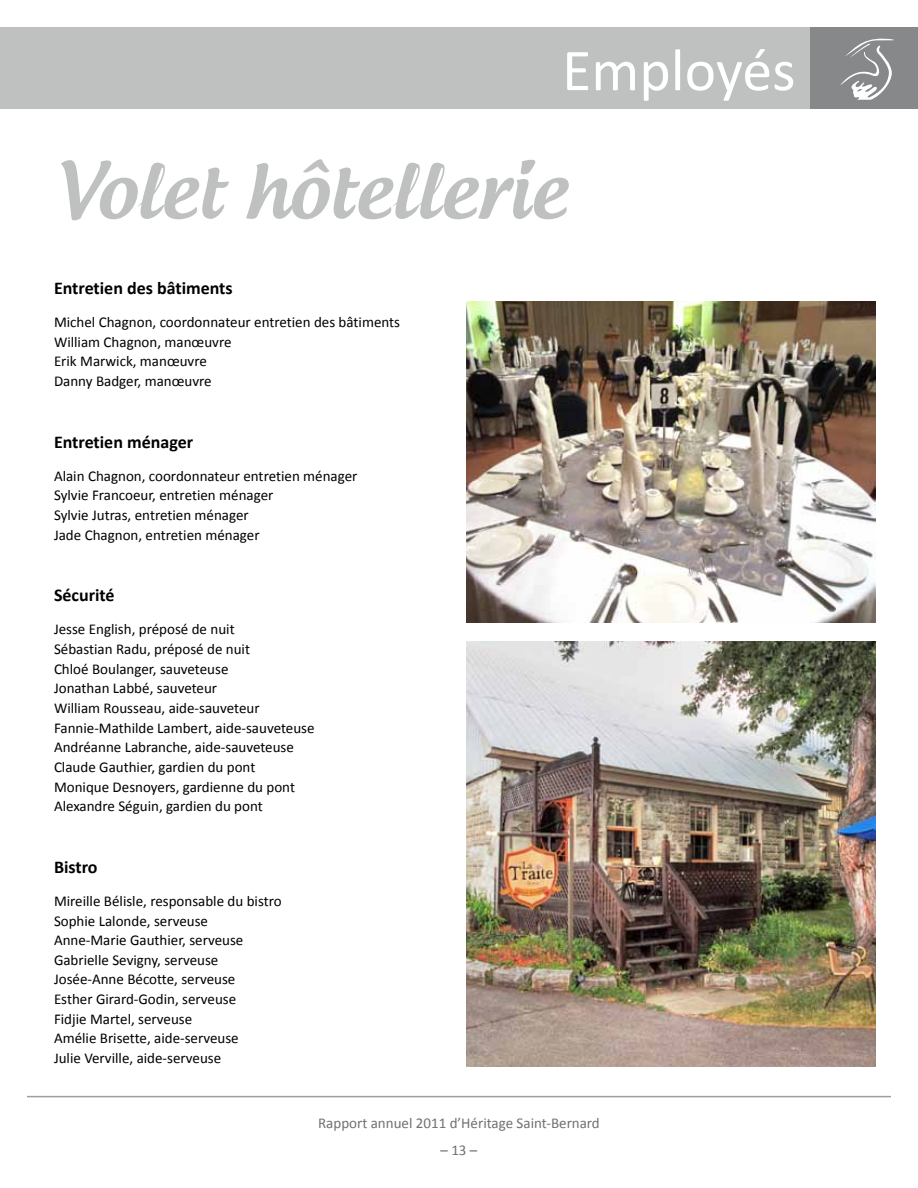
<style>
.page{position:relative;width:918px;height:1188px;background:#fff}
.page>*{position:absolute;margin:0;border:0;box-sizing:border-box;transform-origin:0 0}
.t1{font:500 75px "Androgyne";color:#bfc1c1}
.t2{font:60px "Calibri";color:#fff}
.t3{font:700 18px "Calibri";color:#000}
.t4{font:15px/19.6px "Calibri";color:#000}
.t5{font:15px "Calibri";color:#707172}
</style>
<div class="page">
<div style="left:807px;top:27px;width:111px;height:81px;background:#87888a"></div>
<div style="left:0;top:27px;width:810px;height:81px;background:#bfc1c1"></div>
<svg style="left:840px;top:38px;width:54px;height:62px"></svg>
<hr style="left:27px;top:1096px;width:864px;height:1px;background:#9c9e9f">
<img style="left:467px;top:642px;width:409px;height:424px">
<img style="left:467px;top:301px;width:409px;height:321px">
<h2 class="t2" style="left:562px;top:32px;width:235px">Employés</h2>
<h1 class="t1" style="left:54px;top:143px;width:514px">Volet hôtellerie</h1>
<p class="t3" style="left:54px;top:276px;width:180px">Entretien des bâtiments</p>
<p class="t4" style="left:54px;top:312px;width:348px">Michel Chagnon, coordonnateur entretien des bâtiments<br>William Chagnon, manœuvre<br>Erik Marwick, manœuvre<br>Danny Badger, manœuvre</p>
<p class="t3" style="left:54px;top:430px;width:141px">Entretien ménager</p>
<p class="t4" style="left:54px;top:466px;width:305px">Alain Chagnon, coordonnateur entretien ménager Sylvie Francoeur, entretien ménager<br>Sylvie Jutras, entretien ménager<br>Jade Chagnon, entretien ménager</p>
<p class="t3" style="left:54px;top:584px;width:62px">Sécurité</p>
<p class="t4" style="left:54px;top:620px;width:262px">Jesse English, préposé de nuit<br>Sébastian Radu, préposé de nuit<br>Chloé Boulanger, sauveteuse<br>Jonathan Labbé, sauveteur<br>William Rousseau, aide-sauveteur Fannie-Mathilde Lambert, aide-sauveteuse Andréanne Labranche, aide-sauveteuse Claude Gauthier, gardien du pont<br>Monique Desnoyers, gardienne du pont Alexandre Séguin, gardien du pont</p>
<p class="t3" style="left:54px;top:855px;width:45px">Bistro</p>
<p class="t4" style="left:54px;top:891px;width:229px">Mireille Bélisle, responsable du bistro<br>Sophie Lalonde, serveuse<br>Anne-Marie Gauthier, serveuse<br>Gabrielle Sevigny, serveuse<br>Josée-Anne Bécotte, serveuse<br>Esther Girard-Godin, serveuse<br>Fidjie Martel, serveuse<br>Amélie Brisette, aide-serveuse<br>Julie Verville, aide-serveuse</p>
<p class="t5" style="left:318px;top:1113px;width:283px">Rapport annuel 2011 d’Héritage Saint-Bernard</p>
<p class="t5" style="left:441px;top:1140px;width:38px">– 13 –</p>
</div>
